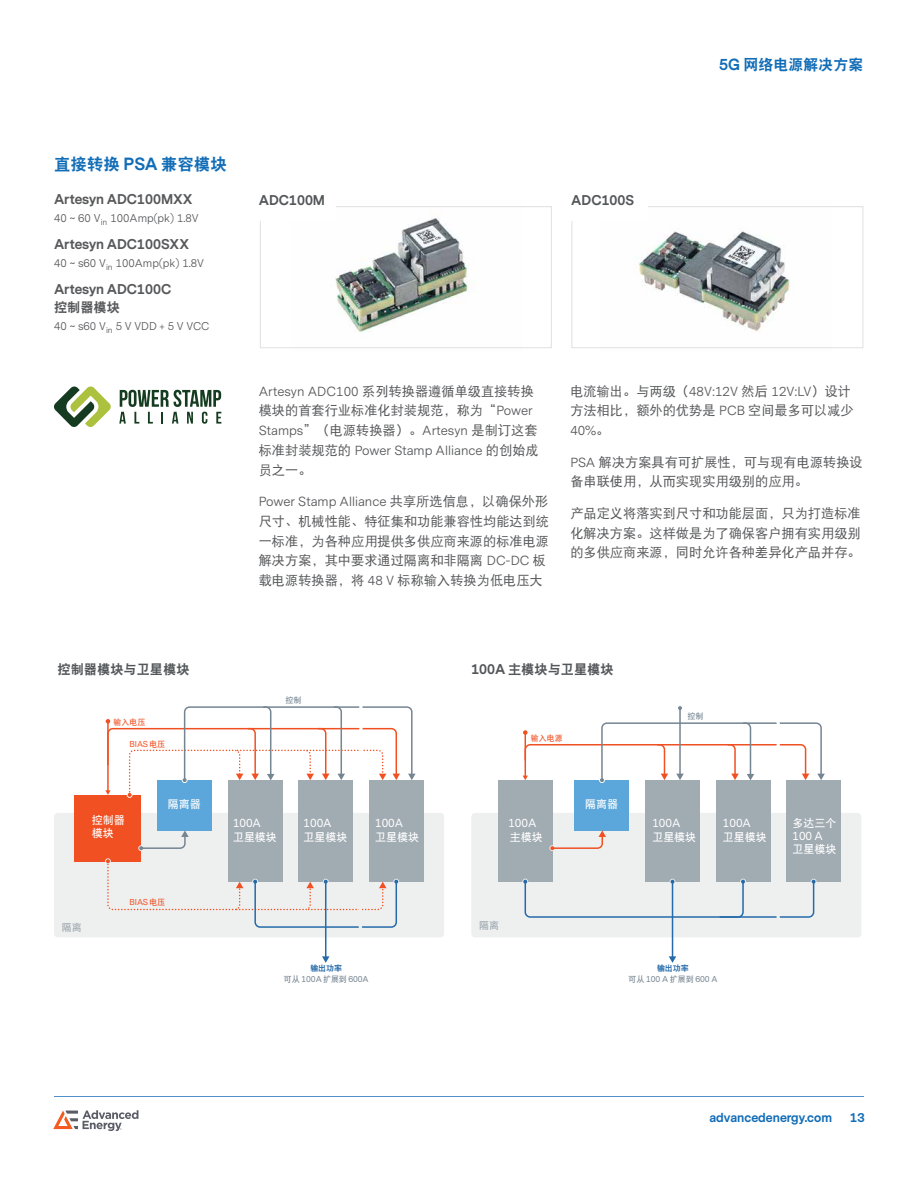
<style>
.page{position:relative;width:918px;height:1188px;background:#fff}
.page>*{position:absolute;margin:0;border:0;box-sizing:border-box;transform-origin:0 0}
.t1{font:16.5px "DFP Hei W9";color:#126db7}
.t2{font:15px "DFP Hei W9";color:#126db7}
.t3{font:13.2px/19.8px "DFP Hei W5";color:#57585a}
.t4{font:13.2px "Messina Sans";color:#57585a}
.t5{font:700 13.2px "Messina Sans";color:#57585a}
.t6{font:13.2px "DFP Hei W9";color:#53575a}
.t7{font:700 13.2px "Messina Sans";color:#53575a}
.t8{font:13.2px "DFP Hei W9";color:#57585a}
.t9{font:700 12px "Messina Sans";color:#126db7}
.t10{font:11.25px "Messina Sans";color:#57585a}
.t11{font:11.1px/13.2px "DFP Hei W7";letter-spacing:-.01em;color:#fff}
.t12{font:11.1px "Messina Sans";letter-spacing:-.01em;color:#fff}
.t13{font:10.05px "DFP Hei W7";color:#a1abb2}
.t14{font:8.1px "Messina Sans";letter-spacing:-.01em;color:#768592}
.t15{font:8.1px "Messina Sans";letter-spacing:-.01em;color:#f15122}
.t16{font:8.1px "DFP Hei W7";letter-spacing:-.01em;color:#f15122}
.t17{font:8.1px "DFP Hei W9";letter-spacing:-.01em;color:#256baa}
.t18{font:8.1px "DFP Hei W7";color:#768592}
.s1{font-family:"Messina Sans";font-weight:700}
.s2{font-family:"DFP Hei W5"}
.s3{font-family:"Messina Sans"}
.s4{font-family:"DFP Hei W7"}
</style>
<div class="page">
<hr style="left:54px;top:1096px;width:810px;height:1px;background:#5090cc">
<svg style="left:53px;top:1110px;width:85px;height:21px"></svg>
<img style="left:638px;top:231px;width:152px;height:101px">
<img style="left:335px;top:218px;width:141px;height:115px">
<div style="left:260px;top:206px;width:292px;height:142px;border:1px solid #e2e4e2"></div>
<div style="left:571px;top:206px;width:292px;height:142px;border:1px solid #e2e4e2"></div>
<div style="left:259px;top:195px;width:76px;height:25px;background:#fff"></div>
<div style="left:571px;top:195px;width:77px;height:25px;background:#fff"></div>
<div style="left:54px;top:813px;width:390px;height:124px;background:#eef0f0;border-radius:4px"></div>
<div style="left:75px;top:795px;width:66px;height:66px;background:#f15122"></div>
<div style="left:228px;top:780px;width:54px;height:102px;background:#a1abb2"></div>
<div style="left:158px;top:780px;width:54px;height:51px;background:#5ba6da"></div>
<div style="left:299px;top:780px;width:54px;height:102px;background:#a1abb2"></div>
<div style="left:369px;top:780px;width:54px;height:102px;background:#a1abb2"></div>
<svg style="left:138px;top:830px;width:51px;height:21px"></svg>
<hr style="left:325px;top:882px;width:1px;height:75px;background:#256baa">
<svg style="left:322px;top:956px;width:7px;height:7px"></svg>
<svg style="left:105px;top:706px;width:311px;height:92px"></svg>
<svg style="left:105px;top:858px;width:294px;height:71px"></svg>
<div style="left:471px;top:813px;width:390px;height:124px;background:#eef0f0;border-radius:4px"></div>
<div style="left:645px;top:780px;width:55px;height:102px;background:#a1abb2"></div>
<div style="left:498px;top:780px;width:54px;height:102px;background:#a1abb2"></div>
<div style="left:575px;top:780px;width:54px;height:51px;background:#5ba6da"></div>
<div style="left:716px;top:780px;width:54px;height:102px;background:#a1abb2"></div>
<div style="left:787px;top:780px;width:54px;height:102px;background:#a1abb2"></div>
<svg style="left:549px;top:830px;width:57px;height:21px"></svg>
<hr style="left:672px;top:882px;width:1px;height:75px;background:#256baa">
<svg style="left:669px;top:956px;width:7px;height:7px"></svg>
<hr style="left:679px;top:708px;width:2px;height:67px;background:#768592">
<svg style="left:678px;top:706px;width:4px;height:4px"></svg>
<svg style="left:523px;top:721px;width:302px;height:62px"></svg>
<svg style="left:522px;top:879px;width:295px;height:40px"></svg>
<svg style="left:54px;top:387px;width:57px;height:40px"></svg>
<svg style="left:119px;top:390px;width:102px;height:34px"></svg>
<p class="t2" style="left:719px;top:57px;width:146px"><span class="s1">5G</span> 网络电源解决方案</p>
<p class="t1" style="left:54px;top:155px;width:174px">直接转换 <span class="s1">PSA</span> 兼容模块</p>
<p class="t5" style="left:54px;top:190px;width:140px">Artesyn ADC100MXX</p>
<p class="t10" style="left:54px;top:211px;width:146px">40 ~ 60 V<sub>in</sub> 100Amp(pk) 1.8V</p>
<p class="t5" style="left:54px;top:235px;width:137px">Artesyn ADC100SXX</p>
<p class="t10" style="left:54px;top:256px;width:152px">40 ~ s60 V<sub>in</sub> 100Amp(pk) 1.8V</p>
<p class="t5" style="left:54px;top:280px;width:119px">Artesyn ADC100C</p>
<p class="t8" style="left:54px;top:300px;width:67px">控制器模块</p>
<p class="t10" style="left:54px;top:319px;width:157px">40 ~ s60 V<sub>in</sub> 5 V VDD + 5 V VCC</p>
<p class="t7" style="left:259px;top:191px;width:68px">ADC100M</p>
<p class="t7" style="left:571px;top:191px;width:64px">ADC100S</p>
<p class="t4" style="left:259px;top:383px;width:277px">Artesyn ADC100 <span class="s2">系列转换器遵循单级直接转换</span></p>
<p class="t3" style="left:259px;top:401px;width:280px">模块的首套行业标准化封装规范，称为“<span class="s3">Power<br>Stamps</span>”（电源转换器）。<span class="s3">Artesyn</span> 是制订这套</p>
<p class="t4" style="left:259px;top:442px;width:281px"><span class="s2">标准封装规范的</span> Power Stamp Alliance <span class="s2">的创始成</span></p>
<p class="t3" style="left:259px;top:460px;width:54px">员之一。</p>
<p class="t4" style="left:259px;top:494px;width:291px">Power Stamp Alliance <span class="s2">共享所选信息，以确保外形</span></p>
<p class="t3" style="left:259px;top:511px;width:292px">尺寸、机械性能、特征集和功能兼容性均能达到统一标准，为各种应用提供多供应商来源的标准电源解决方案，其中要求通过隔离和非隔离 <span class="s3">DC-DC</span> 板载电源转换器，将 <span class="s3">48 V</span> 标称输入转换为低电压大</p>
<p class="t3" style="left:570px;top:381px;width:285px">电流输出。与两级（<span class="s3">48V:12V</span> 然后 <span class="s3">12V:LV</span>）设计方法相比，额外的优势是 <span class="s3">PCB</span> 空间最多可以减少</p>
<p class="t4" style="left:570px;top:422px;width:41px">40%<span class="s2">。</span></p>
<p class="t3" style="left:570px;top:452px;width:294px"><span class="s3">PSA</span> 解决方案具有可扩展性，可与现有电源转换设备串联使用，从而实现实用级别的应用。</p>
<p class="t3" style="left:570px;top:503px;width:292px;text-align:justify">产品定义将落实到尺寸和功能层面，只为打造标准化解决方案。这样做是为了确保客户拥有实用级别的多供应商来源，同时允许各种差异化产品并存。</p>
<p class="t6" style="left:58px;top:662px;width:133px">控制器模块与卫星模块</p>
<p class="t6" style="left:471px;top:662px;width:144px"><span class="s1">100A</span> 主模块与卫星模块</p>
<p class="t16" style="left:114px;top:717px;width:33px">输入电压</p>
<p class="t15" style="left:130px;top:738px;width:37px">BIAS <span class="s4">电压</span></p>
<p class="t18" style="left:285px;top:696px;width:18px">控制</p>
<p class="t11" style="left:168px;top:798px;width:34px">隔离器</p>
<p class="t11" style="left:92px;top:813px;width:34px">控制器模块</p>
<p class="t12" style="left:233px;top:815px;width:30px">100A</p>
<p class="t11" style="left:233px;top:830px;width:45px">卫星模块</p>
<p class="t12" style="left:304px;top:815px;width:30px">100A</p>
<p class="t11" style="left:304px;top:830px;width:45px">卫星模块</p>
<p class="t12" style="left:375px;top:815px;width:30px">100A</p>
<p class="t11" style="left:375px;top:830px;width:45px">卫星模块</p>
<p class="t13" style="left:62px;top:922px;width:22px">隔离</p>
<p class="t15" style="left:130px;top:896px;width:37px">BIAS <span class="s4">电压</span></p>
<p class="t17" style="left:310px;top:964px;width:33px">输出功率</p>
<p class="t14" style="left:284px;top:973px;width:86px"><span class="s4">可从</span> 100A <span class="s4">扩展到</span> 600A</p>
<p class="t16" style="left:531px;top:734px;width:33px">输入电源</p>
<p class="t12" style="left:508px;top:815px;width:30px">100A</p>
<p class="t11" style="left:510px;top:830px;width:34px">主模块</p>
<p class="t11" style="left:585px;top:798px;width:34px">隔离器</p>
<p class="t18" style="left:687px;top:712px;width:18px">控制</p>
<p class="t12" style="left:652px;top:815px;width:30px">100A</p>
<p class="t11" style="left:652px;top:830px;width:45px">卫星模块</p>
<p class="t12" style="left:723px;top:815px;width:30px">100A</p>
<p class="t11" style="left:723px;top:830px;width:45px">卫星模块</p>
<p class="t13" style="left:479px;top:920px;width:22px">隔离</p>
<p class="t17" style="left:657px;top:964px;width:33px">输出功率</p>
<p class="t14" style="left:628px;top:973px;width:91px"><span class="s4">可从</span> 100 A <span class="s4">扩展到</span> 600 A</p>
<p class="t11" style="left:792px;top:816px;width:45px">多达三个</p>
<p class="t12" style="left:792px;top:829px;width:32px">100 A</p>
<p class="t11" style="left:792px;top:842px;width:45px">卫星模块</p>
<p class="t9" style="left:709px;top:1109px;width:124px">advancedenergy.com</p>
<p class="t9" style="left:850px;top:1109px;width:16px">13</p>
</div>
